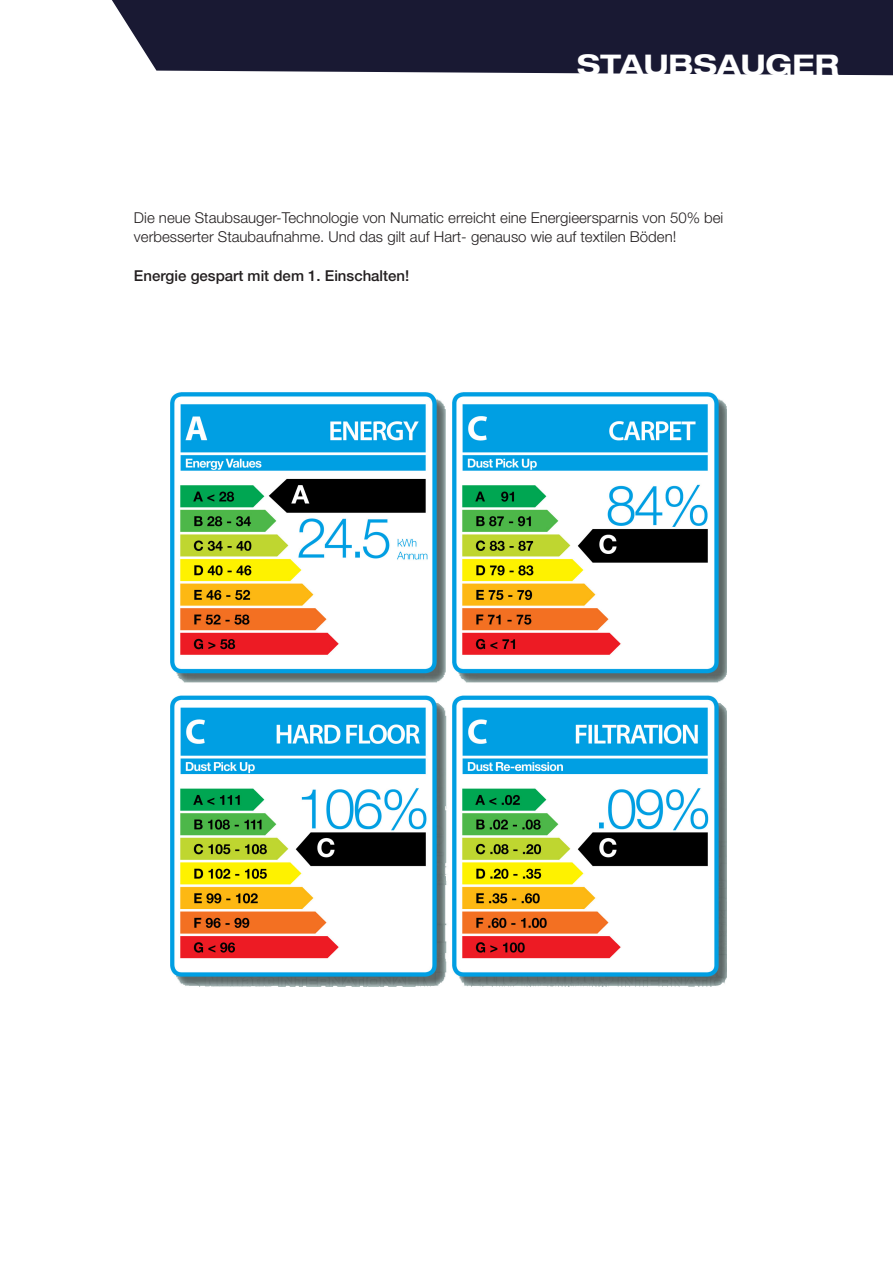
<style>
.page{position:relative;width:893px;height:1263px;background:#fff}
.page>*{position:absolute;margin:0;border:0;box-sizing:border-box;transform-origin:0 0}
.t1{font:700 expanded 28.5px "Helvetica Neue";color:#fff}
.t2{font:300 15px/19.5px "Helvetica Neue";color:#231f20}
.t3{font:500 15px "Helvetica Neue";color:#231f20}
</style>
<div class="page">
<svg style="left:112px;top:0;width:781px;height:76px;fill:#191933"></svg>
<img style="left:170px;top:392px;width:556px;height:595px">
<h1 class="t1" style="left:577px;top:47px;width:263px">STAUBSAUGER</h1>
<p class="t2" style="left:134px;top:207px;width:591px">Die neue Staubsauger-Technologie von Numatic erreicht eine Energieersparnis von 50% bei verbesserter Staubaufnahme. Und das gilt auf Hart- genauso wie auf textilen Böden!</p>
<p class="t3" style="left:134px;top:267px;width:277px">Energie gespart mit dem 1. Einschalten!</p>
</div>
